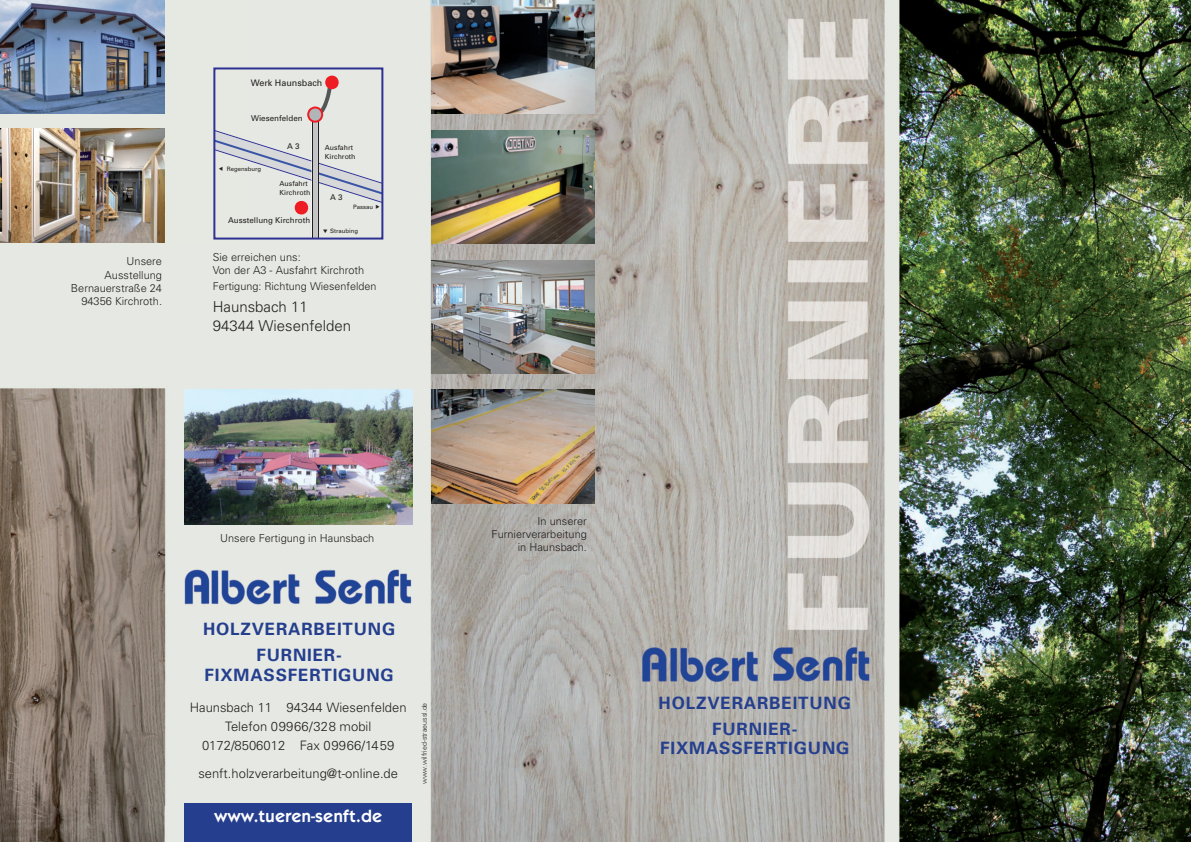
<style>
.page{position:relative;width:1191px;height:842px;background:#fff}
.page>*{position:absolute;margin:0;border:0;box-sizing:border-box;transform-origin:0 0}
.t1{font:600 18px "Kabel Itc T";color:#fff}
.t2{font:700 17px/26px "Univers";letter-spacing:.05em;color:#253f8e;text-align:center}
.t3{font:300 15px/19px "Univers";color:#231f20}
.t4{font:300 13px/19px "Univers";color:#231f20;text-align:center}
.t5{font:300 11px/13.2px "Univers";color:#231f20;text-align:right}
.t6{font:300 10.8px "Univers";color:#231f20}
.t7{font:9px "Univers";color:#231f20}
.t8{font:8px "Univers";color:#231f20}
.t9{font:7px/9px "Univers";color:#231f20}
.t10{font:300 7px "Univers";color:#231f20}
.t11{font:6px "Univers";color:#231f20}
</style>
<div class="page">
<img style="left:0;top:0;width:980px;height:245px">
<img style="left:980px;top:0;width:210px;height:842px">
<img style="left:0;top:245px;width:210px;height:562px">
<img style="left:210px;top:245px;width:315px;height:176px">
<img style="left:525px;top:245px;width:456px;height:597px">
<img style="left:385px;top:421px;width:141px;height:421px">
<img style="left:210px;top:524px;width:175px;height:280px">
<img style="left:0;top:807px;width:184px;height:35px">
<img style="left:0;top:129px;width:164px;height:113px">
<img style="left:431px;top:130px;width:163px;height:114px">
<img style="left:431px;top:260px;width:163px;height:114px">
<img style="left:431px;top:390px;width:163px;height:113px">
<img style="left:431px;top:0;width:163px;height:113px">
<img style="left:0;top:0;width:164px;height:113px">
<img style="left:184px;top:390px;width:228px;height:134px">
<div style="left:312px;top:122px;width:6px;height:116px;background:#c3c5c7"></div>
<hr style="left:312px;top:121px;width:1px;height:117px;background:#231f20">
<hr style="left:318px;top:121px;width:1px;height:117px;background:#231f20">
<svg style="left:307px;top:76px;width:32px;height:47px;background:#d9bcb9"></svg>
<div style="left:213px;top:67px;width:170px;height:173px;border:2px solid #2e3092"></div>
<div style="left:184px;top:804px;width:228px;height:38px;background:#253f8e"></div>
<svg style="left:214px;top:130px;width:168px;height:85px;background:#d6d7d9"></svg>
<svg style="left:323px;top:229px;width:4px;height:4px"></svg>
<p class="t5" style="left:71px;top:256px;width:93px">Unsere<br>Ausstellung<br>Bernauerstraße 24<br>94356 Kirchroth.</p>
<p class="t7" style="left:251px;top:79px;width:73px">Werk Haunsbach</p>
<p class="t8" style="left:251px;top:115px;width:53px">Wiesenfelden</p>
<p class="t11" style="left:227px;top:166px;width:36px">Regensburg</p>
<p class="t8" style="left:287px;top:143px;width:14px">A 3</p>
<p class="t9" style="left:279px;top:180px;width:32px">Ausfahrt<br>Kirchroth</p>
<p class="t8" style="left:228px;top:217px;width:84px">Ausstellung Kirchroth</p>
<p class="t9" style="left:325px;top:144px;width:32px">Ausfahrt<br>Kirchroth</p>
<p class="t8" style="left:330px;top:194px;width:14px">A 3</p>
<p class="t11" style="left:353px;top:204px;width:22px">Passau</p>
<p class="t11" style="left:330px;top:228px;width:30px">Straubing</p>
<p class="t5" style="left:213px;top:252px;width:153px;text-align:left">Sie erreichen uns:<br>Von der A3 - Ausfahrt Kirchroth</p>
<p class="t6" style="left:213px;top:282px;width:165px">Fertigung: Richtung Wiesenfelden</p>
<h3 class="t3" style="left:213px;top:299px;width:140px">Haunsbach 11<br>94344 Wiesenfelden</h3>
<p class="t5" style="left:220px;top:532px;width:156px">Unsere Fertigung in Haunsbach</p>
<h2 class="t2" style="left:203px;top:616px;width:194px">HOLZVERARBEITUNG<br>FURNIER-</h2>
<h2 class="t2" style="left:204px;top:662px;width:191px">FIXMASSFERTIGUNG</h2>
<p class="t4" style="left:190px;top:699px;width:218px">Haunsbach 11 94344 Wiesenfelden<br>Telefon 09966/328 mobil<br>0172/8506012 Fax 09966/1459</p>
<p class="t4" style="left:198px;top:765px;width:201px">senft.holzverarbeitung@t-online.de</p>
<h1 class="t1" style="left:214px;top:806px;width:170px">www.tueren-senft.de</h1>
<p class="t10" style="left:421px;top:784px;width:83px;rotate:-90deg">www.wilfried-straeussl.de</p>
<p class="t5" style="left:491px;top:515px;width:97px">In unserer<br>Furnierverarbeitung in Haunsbach.</p>
<h2 class="t2" style="left:658px;top:690px;width:194px">HOLZVERARBEITUNG<br>FURNIER-</h2>
<h2 class="t2" style="left:660px;top:736px;width:191px">FIXMASSFERTIGUNG</h2>
</div>
